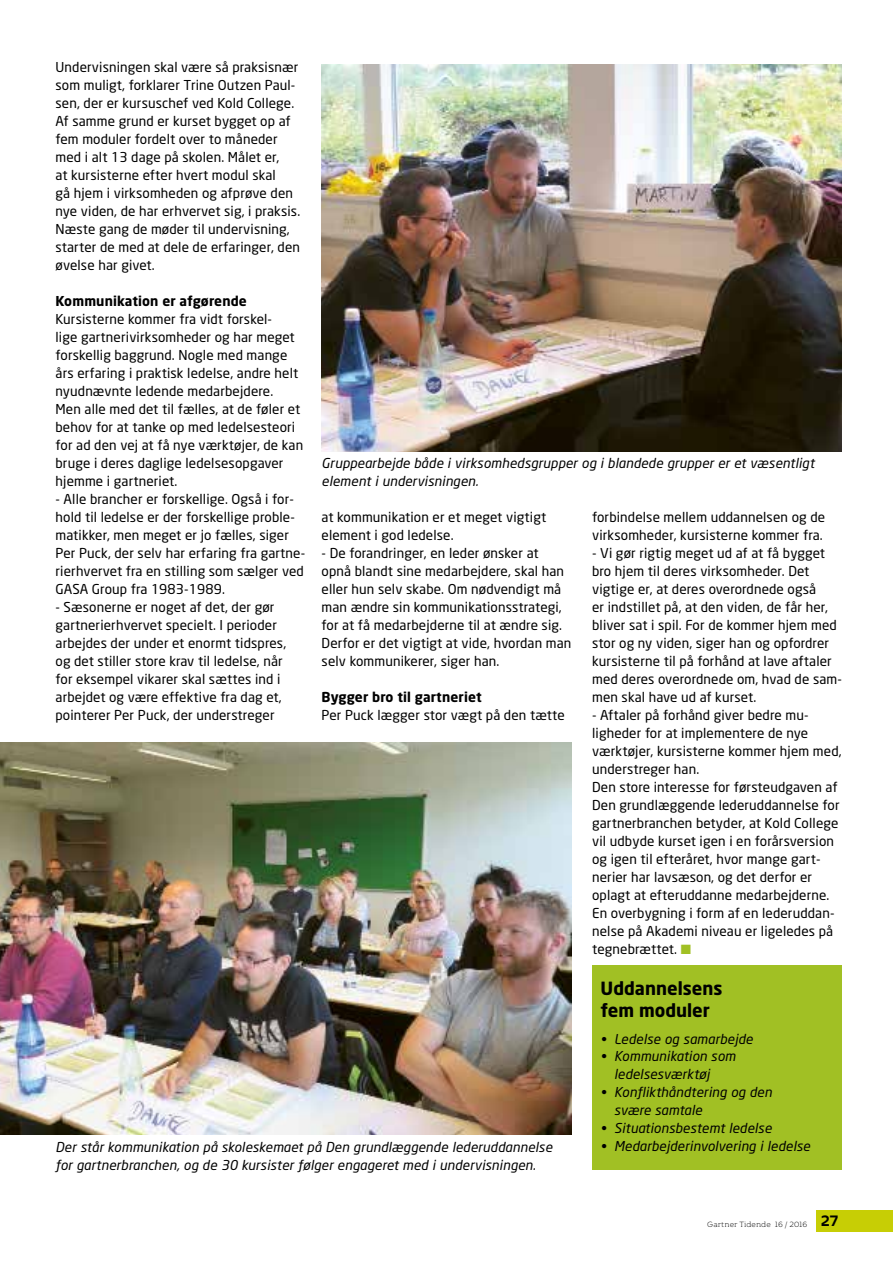
<style>
.page{position:relative;width:893px;height:1263px;background:#fff}
.page>*{position:absolute;margin:0;border:0;box-sizing:border-box;transform-origin:0 0}
.t1{font:700 18px/21px "Neo Sans";color:#000}
.t2{font:13.5px/18px "Neo Sans";letter-spacing:.01em;color:#000}
.t3{font:italic 13.5px/18px "Neo Sans";letter-spacing:.01em;color:#000}
.t4{font:700 13.5px "Neo Sans";letter-spacing:.01em;color:#000}
.t5{font:300 7.5px "Kontrapunkt Bob";color:#000}
.s1{color:#a1c024}
.s2{font-weight:700;font-size:15px}
</style>
<div class="page">
<div style="left:816px;top:1210px;width:77px;height:21px;background:#c7ce05"></div>
<img style="left:322px;top:64px;width:520px;height:387px">
<div style="left:592px;top:966px;width:250px;height:204px;background:#a1c024"></div>
<img style="left:0;top:742px;width:571px;height:392px">
<p class="t2" style="left:56px;top:58px;width:246px">Undervisningen skal være så praksisnær som muligt, forklarer Trine Outzen Paul&shy;sen, der er kursuschef ved Kold College.<br>Af samme grund er kurset bygget op af fem moduler fordelt over to måneder med i alt 13 dage på skolen. Målet er,<br>at kursisterne efter hvert modul skal<br>gå hjem i virksomheden og afprøve den nye viden, de har erhvervet sig, i praksis.<br>Næste gang de møder til undervisning, starter de med at dele de erfaringer, den øvelse har givet.</p>
<p class="t4" style="left:56px;top:292px;width:193px">Kommunikation er afgørende</p>
<p class="t2" style="left:56px;top:310px;width:249px">Kursisterne kommer fra vidt forskel-<br>lige gartnerivirksomheder og har meget forskellig baggrund. Nogle med mange års erfaring i praktisk ledelse, andre helt nyudnævnte ledende medarbejdere.<br>Men alle med det til fælles, at de føler et behov for at tanke op med ledelsesteori for ad den vej at få nye værktøjer, de kan bruge i deres daglige ledelsesopgaver hjemme i gartneriet.</p>
<p class="t2" style="left:56px;top:490px;width:251px">- Alle brancher er forskellige. Også i for&shy;hold til ledelse er der forskellige proble&shy;matikker, men meget er jo fælles, siger Per Puck, der selv har erfaring fra gartne&shy;rierhvervet fra en stilling som sælger ved GASA Group fra 1983-1989.</p>
<p class="t2" style="left:56px;top:598px;width:232px">- Sæsonerne er noget af det, der gør gartnerierhvervet specielt. I perioder arbejdes der under et enormt tidspres, og det stiller store krav til ledelse, når for eksempel vikarer skal sættes ind i arbejdet og være effektive fra dag et, pointerer Per Puck, der understreger</p>
<p class="t3" style="left:322px;top:454px;width:494px">Gruppearbejde både i virksomhedsgrupper og i blandede grupper er et væsentligt element i undervisningen.</p>
<p class="t2" style="left:322px;top:508px;width:226px">at kommunikation er et meget vigtigt element i god ledelse.</p>
<p class="t2" style="left:322px;top:544px;width:251px">- De forandringer, en leder ønsker at opnå blandt sine medarbejdere, skal han eller hun selv skabe. Om nødvendigt må man ændre sin kommunikationsstrategi, for at få medarbejderne til at ændre sig.<br>Derfor er det vigtigt at vide, hvordan man selv kommunikerer, siger han.</p>
<p class="t4" style="left:322px;top:688px;width:162px">Bygger bro til gartneriet</p>
<p class="t2" style="left:322px;top:706px;width:245px">Per Puck lægger stor vægt på den tætte</p>
<p class="t2" style="left:592px;top:508px;width:234px">forbindelse mellem uddannelsen og de virksomheder, kursisterne kommer fra.</p>
<p class="t2" style="left:592px;top:544px;width:251px">- Vi gør rigtig meget ud af at få bygget bro hjem til deres virksomheder. Det vigtige er, at deres overordnede også<br>er indstillet på, at den viden, de får her, bliver sat i spil. For de kommer hjem med stor og ny viden, siger han og opfordrer kursisterne til på forhånd at lave aftaler med deres overordnede om, hvad de sam&shy;men skal have ud af kurset.</p>
<p class="t2" style="left:592px;top:706px;width:251px">- Aftaler på forhånd giver bedre mu&shy;ligheder for at implementere de nye værktøjer, kursisterne kommer hjem med, understreger han.<br>Den store interesse for førsteudgaven af Den grundlæggende lederuddannelse for gartnerbranchen betyder, at Kold College vil udbyde kurset igen i en forårsversion og igen til efteråret, hvor mange gart&shy;nerier har lavsæson, og det derfor er oplagt at efteruddanne medarbejderne.<br>En overbygning i form af en lederuddan&shy;nelse på Akademi niveau er ligeledes på tegnebrættet. <span class="s1">■</span></p>
<p class="t3" style="left:56px;top:1138px;width:498px">Der står kommunikation på skoleskemaet på Den grundlæggende lederuddannelse for gartnerbranchen, og de 30 kursister følger engageret med i undervisningen.</p>
<h1 class="t1" style="left:601px;top:978px;width:123px">Uddannelsens fem moduler</h1>
<p class="t3" style="left:601px;top:1029px;width:154px">• Ledelse og samarbejde</p>
<p class="t3" style="left:614px;top:1047px;width:123px;text-indent:-14px">• Kommunikation som ledelsesværktøj</p>
<p class="t3" style="left:614px;top:1083px;width:159px;text-indent:-14px">• Konflikthåndtering og den svære samtale</p>
<p class="t3" style="left:601px;top:1119px;width:173px">• Situationsbestemt ledelse</p>
<p class="t3" style="left:601px;top:1137px;width:211px">• Medarbejderinvolvering i ledelse</p>
<p class="t5" style="left:707px;top:1220px;width:132px">Gartner Tidende 16 / 2016 <span class="s2">27</span></p>
</div>
